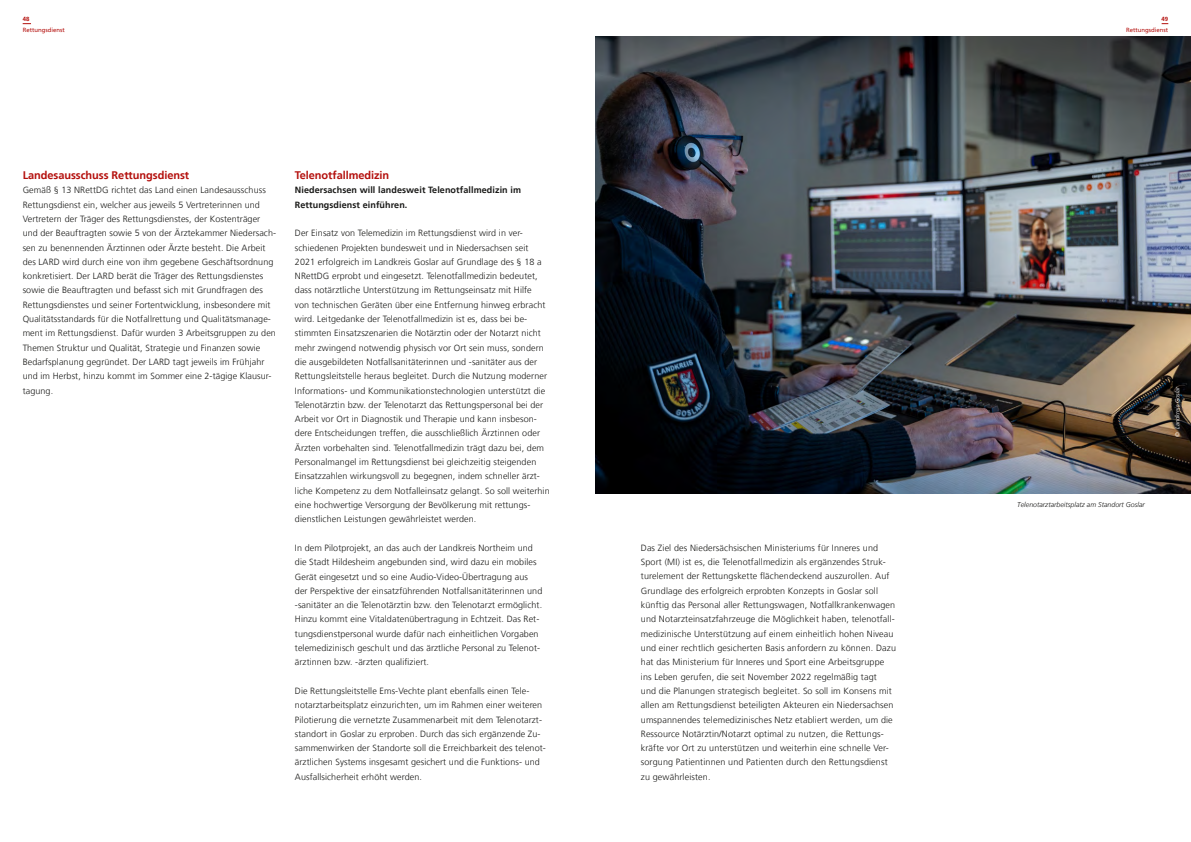
<style>
.page{position:relative;width:1191px;height:842px;background:#fff}
.page>*{position:absolute;margin:0;border:0;box-sizing:border-box;transform-origin:0 0}
.t1{font:700 11px "NDS Frutiger";letter-spacing:-.005em;color:#b4100d}
.t2{font:300 9px/14.3px "NDS Frutiger";letter-spacing:.01em;color:#1a1a18}
.t3{font:700 9px/14.3px "NDS Frutiger";letter-spacing:.01em;color:#1a1a18}
.t4{font:italic 300 7px "NDS Frutiger";color:#1a1a18}
.t5{font:6px "NDS Frutiger";color:#b4100d}
.t6{font:italic 300 6px "NDS Frutiger";color:#fff}
.t7{font:700 6px "NDS Frutiger";color:#b4100d}
</style>
<div class="page">
<img style="left:595px;top:36px;width:596px;height:458px">
<p class="t7" style="left:23px;top:15px;width:8px">48</p>
<p class="t5" style="left:23px;top:26px;width:44px">Rettungsdienst</p>
<p class="t1" style="left:23px;top:169px;width:168px">Landesausschuss Rettungsdienst</p>
<p class="t2" style="left:23px;top:183px;width:255px">Gemäß § 13 NRettDG richtet das Land einen Landesausschuss Rettungsdienst ein, welcher aus jeweils 5 Vertreterinnen und Vertretern der Träger des Rettungsdienstes, der Kostenträger und der Beauftragten sowie 5 von der Ärztekammer Niedersach&shy;sen zu benennenden Ärztinnen oder Ärzte besteht. Die Arbeit des LARD wird durch eine von ihm gegebene Geschäftsordnung konkretisiert. Der LARD berät die Träger des Rettungsdienstes sowie die Beauftragten und befasst sich mit Grundfragen des Rettungsdienstes und seiner Fortentwicklung, insbesondere mit Qualitätsstandards für die Notfallrettung und Qualitätsmanage&shy;ment im Rettungsdienst. Dafür wurden 3 Arbeitsgruppen zu den Themen Struktur und Qualität, Strategie und Finanzen sowie Bedarfsplanung gegründet. Der LARD tagt jeweils im Frühjahr und im Herbst, hinzu kommt im Sommer eine 2-tägige Klausur&shy;tagung.</p>
<p class="t1" style="left:295px;top:169px;width:96px">Telenotfallmedizin</p>
<p class="t3" style="left:295px;top:183px;width:228px">Niedersachsen will landesweit Telenotfallmedizin im<br>Rettungsdienst einführen.</p>
<p class="t2" style="left:295px;top:226px;width:256px">Der Einsatz von Telemedizin im Rettungsdienst wird in ver&shy;schiedenen Projekten bundesweit und in Niedersachsen seit 2021 erfolgreich im Landkreis Goslar auf Grundlage des § 18 a NRettDG erprobt und eingesetzt. Telenotfallmedizin bedeutet, dass notärztliche Unterstützung im Rettungseinsatz mit Hilfe<br>von technischen Geräten über eine Entfernung hinweg erbracht wird. Leitgedanke der Telenotfallmedizin ist es, dass bei be&shy;stimmten Einsatzszenarien die Notärztin oder der Notarzt nicht mehr zwingend notwendig physisch vor Ort sein muss, sondern die ausgebildeten Notfallsanitäterinnen und -sanitäter aus der Rettungsleitstelle heraus begleitet. Durch die Nutzung moderner Informations- und Kommunikationstechnologien unterstützt die Telenotärztin bzw. der Telenotarzt das Rettungspersonal bei der Arbeit vor Ort in Diagnostik und Therapie und kann insbeson&shy;dere Entscheidungen treffen, die ausschließlich Ärztinnen oder Ärzten vorbehalten sind. Telenotfallmedizin trägt dazu bei, dem Personalmangel im Rettungsdienst bei gleichzeitig steigenden Einsatzzahlen wirkungsvoll zu begegnen, indem schneller ärzt&shy;liche Kompetenz zu dem Notfalleinsatz gelangt. So soll weiterhin eine hochwertige Versorgung der Bevölkerung mit rettungs&shy;dienstlichen Leistungen gewährleistet werden.</p>
<p class="t2" style="left:295px;top:541px;width:249px">In dem Pilotprojekt, an das auch der Landkreis Northeim und die Stadt Hildesheim angebunden sind, wird dazu ein mobiles Gerät eingesetzt und so eine Audio-Video-Übertragung aus der Perspektive der einsatzführenden Notfallsanitäterinnen und -sanitäter an die Telenotärztin bzw. den Telenotarzt ermöglicht.<br>Hinzu kommt eine Vitaldatenübertragung in Echtzeit. Das Ret&shy;tungsdienstpersonal wurde dafür nach einheitlichen Vorgaben telemedizinisch geschult und das ärztliche Personal zu Telenot&shy;ärztinnen bzw. -ärzten qualifiziert.</p>
<p class="t2" style="left:295px;top:684px;width:252px">Die Rettungsleitstelle Ems-Vechte plant ebenfalls einen Tele&shy;notarztarbeitsplatz einzurichten, um im Rahmen einer weiteren Pilotierung die vernetzte Zusammenarbeit mit dem Telenotarzt&shy;standort in Goslar zu erproben. Durch das sich ergänzende Zu&shy;sammenwirken der Standorte soll die Erreichbarkeit des telenot&shy;ärztlichen Systems insgesamt gesichert und die Funktions- und Ausfallsicherheit erhöht werden.</p>
<p class="t2" style="left:641px;top:541px;width:257px">Das Ziel des Niedersächsischen Ministeriums für Inneres und Sport (MI) ist es, die Telenotfallmedizin als ergänzendes Struk&shy;turelement der Rettungskette flächendeckend auszurollen. Auf Grundlage des erfolgreich erprobten Konzepts in Goslar soll künftig das Personal aller Rettungswagen, Notfallkrankenwagen und Notarzteinsatzfahrzeuge die Möglichkeit haben, telenotfall&shy;medizinische Unterstützung auf einem einheitlich hohen Niveau und einer rechtlich gesicherten Basis anfordern zu können. Dazu hat das Ministerium für Inneres und Sport eine Arbeitsgruppe ins Leben gerufen, die seit November 2022 regelmäßig tagt<br>und die Planungen strategisch begleitet. So soll im Konsens mit allen am Rettungsdienst beteiligten Akteuren ein Niedersachsen umspannendes telemedizinisches Netz etabliert werden, um die Ressource Notärztin/Notarzt optimal zu nutzen, die Rettungs&shy;kräfte vor Ort zu unterstützen und weiterhin eine schnelle Ver&shy;sorgung Patientinnen und Patienten durch den Rettungsdienst zu gewährleisten.</p>
<p class="t7" style="left:1161px;top:15px;width:8px">49</p>
<p class="t5" style="left:1126px;top:26px;width:44px">Rettungsdienst</p>
<p class="t4" style="left:1017px;top:501px;width:129px">Telenotarztarbeitsplatz am Standort Goslar</p>
<p class="t6" style="left:1174px;top:437px;width:52px;rotate:-90deg">© Landkreis Goslar</p>
</div>
